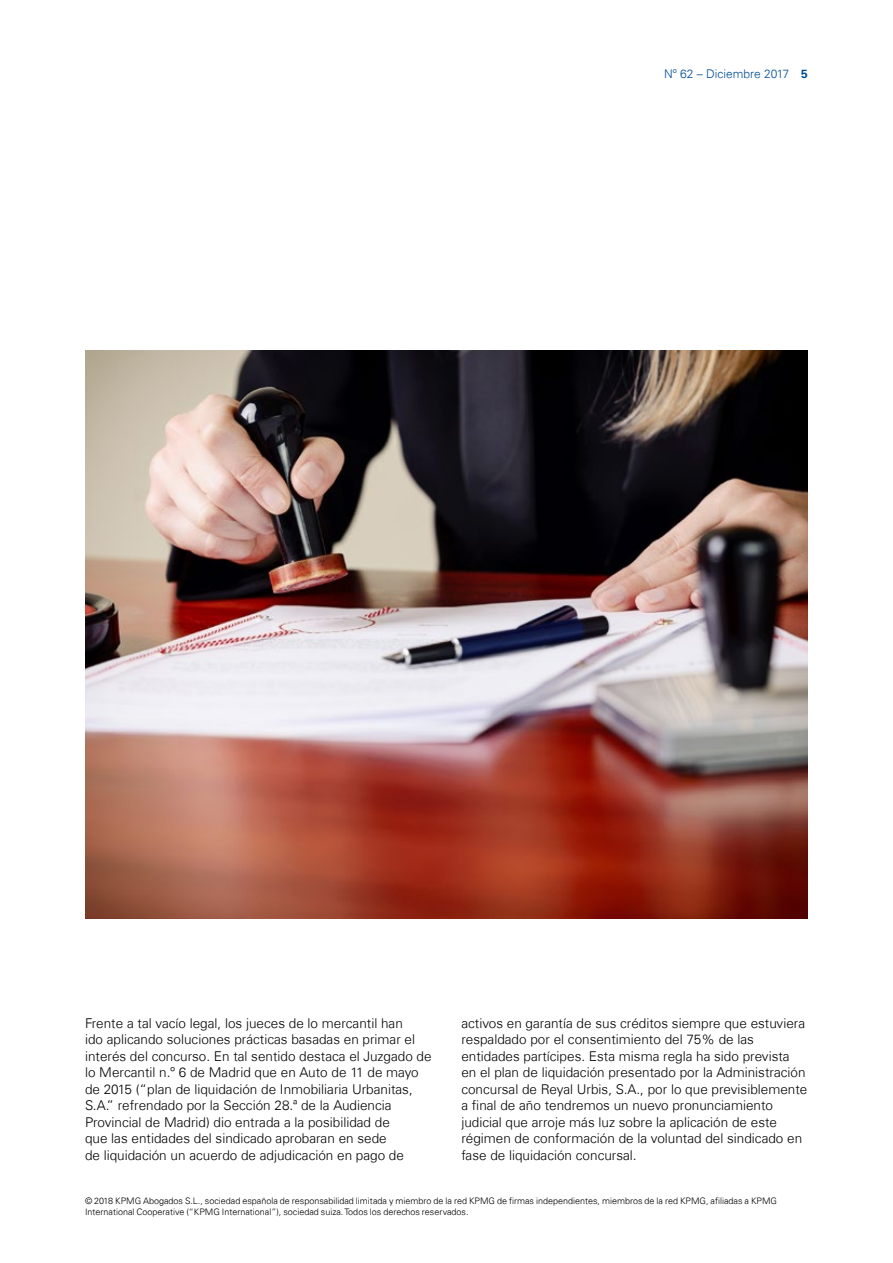
<style>
.page{position:relative;width:893px;height:1263px;background:#fff}
.page>*{position:absolute;margin:0;border:0;box-sizing:border-box;transform-origin:0 0}
.Body_Text{font:300 13.5px/16.5px "Universfor KPMG";color:#000}
.t1{font:300 12px "Univers 45";color:#004e98}
.t2{font:300 9px/10.5px "Univers 45";color:#000}
.s1{font-family:"Univers 65";font-weight:700}
</style>
<div class="page">
<img style="left:85px;top:351px;width:723px;height:568px">
<p class="t1" style="left:664px;top:66px;width:145px">Nº 62 – Diciembre 2017 <span class="s1">5</span></p>
<p class="Body_Text" style="left:85px;top:1015px;width:348px">Frente a tal vacío legal, los jueces de lo mercantil han<br>ido aplicando soluciones prácticas basadas en primar el interés del concurso. En tal sentido destaca el Juzgado de lo Mercantil n.º 6 de Madrid que en Auto de 11 de mayo de 2015 (“plan de liquidación de Inmobiliaria Urbanitas, S.A.” refrendado por la Sección 28.ª de la Audiencia Provincial de Madrid) dio entrada a la posibilidad de<br>que las entidades del sindicado aprobaran en sede<br>de liquidación un acuerdo de adjudicación en pago de</p>
<p class="Body_Text" style="left:461px;top:1015px;width:347px">activos en garantía de sus créditos siempre que estuviera respaldado por el consentimiento del 75% de las entidades partícipes. Esta misma regla ha sido prevista en el plan de liquidación presentado por la Administración concursal de Reyal Urbis, S.A., por lo que previsiblemente a final de año tendremos un nuevo pronunciamiento judicial que arroje más luz sobre la aplicación de este régimen de conformación de la voluntad del sindicado en fase de liquidación concursal.</p>
<p class="t2" style="left:85px;top:1196px;width:694px">© 2018 KPMG Abogados S.L., sociedad española de responsabilidad limitada y miembro de la red KPMG de firmas independientes, miembros de la red KPMG, afiliadas a KPMG<br>International Cooperative (“KPMG International”), sociedad suiza. Todos los derechos reservados.</p>
</div>
